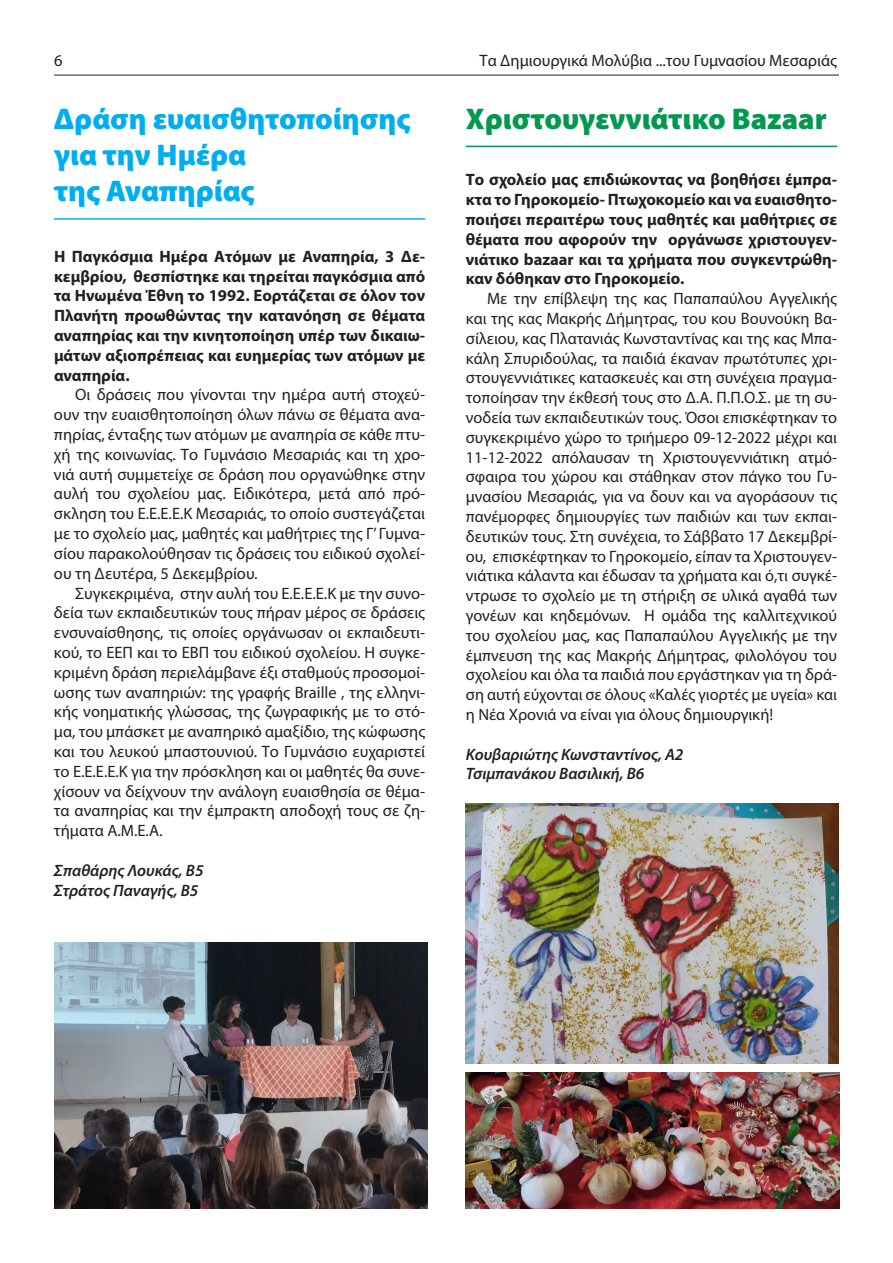
<style>
.page{position:relative;width:893px;height:1263px;background:#fff}
.page>*{position:absolute;margin:0;border:0;box-sizing:border-box;transform-origin:0 0}
.t1{font:900 30px/36px "Myriad Pro";color:#00aeef}
.t2{font:900 30px "Myriad Pro";color:#00994e}
.t3{font:16.5px/19.8px "Myriad Pro";color:#231f20;text-align:justify}
.t4{font:700 16.5px/19.8px "Myriad Pro";color:#231f20;text-align:justify}
.t5{font:italic 600 16.5px/19.8px "Myriad Pro";color:#231f20}
</style>
<div class="page">
<img style="left:54px;top:942px;width:373px;height:267px">
<img style="left:466px;top:1073px;width:373px;height:136px">
<img style="left:466px;top:804px;width:373px;height:259px">
<hr style="left:54px;top:75px;width:785px;height:1px;background:#231f20">
<hr style="left:54px;top:218px;width:371px;height:2px;background:#00aeef">
<hr style="left:466px;top:146px;width:371px;height:1px;background:#00994e">
<p class="t3" style="left:54px;top:51px;width:10px">6</p>
<p class="t3" style="left:479px;top:51px;width:359px">Τα Δημιουργικά Μολύβια ...του Γυμνασίου Μεσαριάς</p>
<h1 class="t1" style="left:54px;top:99px;width:358px">Δράση ευαισθητοποίησης για την Ημέρα<br>της Αναπηρίας</h1>
<h1 class="t2" style="left:466px;top:99px;width:362px">Χριστουγεννιάτικο Bazaar</h1>
<p class="t4" style="left:466px;top:169px;width:373px">Το σχολείο μας επιδιώκοντας να βοηθήσει έμπρα&shy;κτα το Γηροκομείο- Πτωχοκομείο και να ευαισθητο&shy;ποιήσει περαιτέρω τους μαθητές και μαθήτριες σε θέματα που αφορούν την οργάνωσε χριστουγεν&shy;νιάτικο bazaar και τα χρήματα που συγκεντρώθη&shy;καν δόθηκαν στο Γηροκομείο.</p>
<p class="t3" style="left:466px;top:288px;width:373px;text-indent:21px">Με την επίβλεψη της κας Παπαπαύλου Αγγελικής και της κας Μακρής Δήμητρας, του κου Βουνούκη Βα&shy;σίλειου, κας Πλατανιάς Κωνσταντίνας και της κας Μπα&shy;κάλη Σπυριδούλας, τα παιδιά έκαναν πρωτότυπες χρι&shy;στουγεννιάτικες κατασκευές και στη συνέχεια πραγμα&shy;τοποίησαν την έκθεσή τους στο Δ.Α. Π.Π.Ο.Σ. με τη συ&shy;νοδεία των εκπαιδευτικών τους. Όσοι επισκέφτηκαν το συγκεκριμένο χώρο το τριήμερο 09-12-2022 μέχρι και 11-12-2022 απόλαυσαν τη Χριστουγεννιάτικη ατμό&shy;σφαιρα του χώρου και στάθηκαν στον πάγκο του Γυ&shy;μνασίου Μεσαριάς, για να δουν και να αγοράσουν τις πανέμορφες δημιουργίες των παιδιών και των εκπαι&shy;δευτικών τους. Στη συνέχεια, το Σάββατο 17 Δεκεμβρί&shy;ου, επισκέφτηκαν το Γηροκομείο, είπαν τα Χριστουγεν&shy;νιάτικα κάλαντα και έδωσαν τα χρήματα και ό,τι συγκέ&shy;ντρωσε το σχολείο με τη στήριξη σε υλικά αγαθά των γονέων και κηδεμόνων. Η ομάδα της καλλιτεχνικού του σχολείου μας, κας Παπαπαύλου Αγγελικής με την έμπνευση της κας Μακρής Δήμητρας, φιλολόγου του σχολείου και όλα τα παιδιά που εργάστηκαν για τη δρά&shy;ση αυτή εύχονται σε όλους «Καλές γιορτές με υγεία» και η Νέα Χρονιά να είναι για όλους δημιουργική!</p>
<p class="t5" style="left:466px;top:744px;width:219px">Κουβαριώτης Κωνσταντίνος, Α2<br>Τσιμπανάκου Βασιλική, Β6</p>
<p class="t4" style="left:54px;top:246px;width:373px">Η Παγκόσμια Ημέρα Ατόμων με Αναπηρία, 3 Δε&shy;κεμβρίου, θεσπίστηκε και τηρείται παγκόσμια από τα Ηνωμένα Έθνη το 1992. Εορτάζεται σε όλον τον Πλανήτη προωθώντας την κατανόηση σε θέματα αναπηρίας και την κινητοποίηση υπέρ των δικαιω&shy;μάτων αξιοπρέπειας και ευημερίας των ατόμων με αναπηρία.</p>
<p class="t3" style="left:54px;top:385px;width:373px;text-indent:21px">Οι δράσεις που γίνονται την ημέρα αυτή στοχεύ&shy;ουν την ευαισθητοποίηση όλων πάνω σε θέματα ανα&shy;πηρίας, ένταξης των ατόμων με αναπηρία σε κάθε πτυ&shy;χή της κοινωνίας. Το Γυμνάσιο Μεσαριάς και τη χρο&shy;νιά αυτή συμμετείχε σε δράση που οργανώθηκε στην αυλή του σχολείου μας. Ειδικότερα, μετά από πρό&shy;σκληση του Ε.Ε.Ε.Ε.Κ Μεσαριάς, το οποίο συστεγάζεται με το σχολείο μας, μαθητές και μαθήτριες της Γ’ Γυμνα&shy;σίου παρακολούθησαν τις δράσεις του ειδικού σχολεί&shy;ου τη Δευτέρα, 5 Δεκεμβρίου.</p>
<p class="t3" style="left:54px;top:583px;width:373px;text-indent:21px">Συγκεκριμένα, στην αυλή του Ε.Ε.Ε.Ε.Κ με την συνο&shy;δεία των εκπαιδευτικών τους πήραν μέρος σε δράσεις ενσυναίσθησης, τις οποίες οργάνωσαν οι εκπαιδευτι&shy;κού, το ΕΕΠ και το ΕΒΠ του ειδικού σχολείου. Η συγκε&shy;κριμένη δράση περιελάμβανε έξι σταθμούς προσομοί&shy;ωσης των αναπηριών: της γραφής Braille , της ελληνι&shy;κής νοηματικής γλώσσας, της ζωγραφικής με το στό&shy;μα, του μπάσκετ με αναπηρικό αμαξίδιο, της κώφωσης και του λευκού μπαστουνιού. Το Γυμνάσιο ευχαριστεί το Ε.Ε.Ε.Ε.Κ για την πρόσκληση και οι μαθητές θα συνε&shy;χίσουν να δείχνουν την ανάλογη ευαισθησία σε θέμα&shy;τα αναπηρίας και την έμπρακτη αποδοχή τους σε ζη&shy;τήματα Α.Μ.Ε.Α.</p>
<p class="t5" style="left:54px;top:860px;width:151px">Σπαθάρης Λουκάς, Β5<br>Στράτος Παναγής, Β5</p>
</div>
